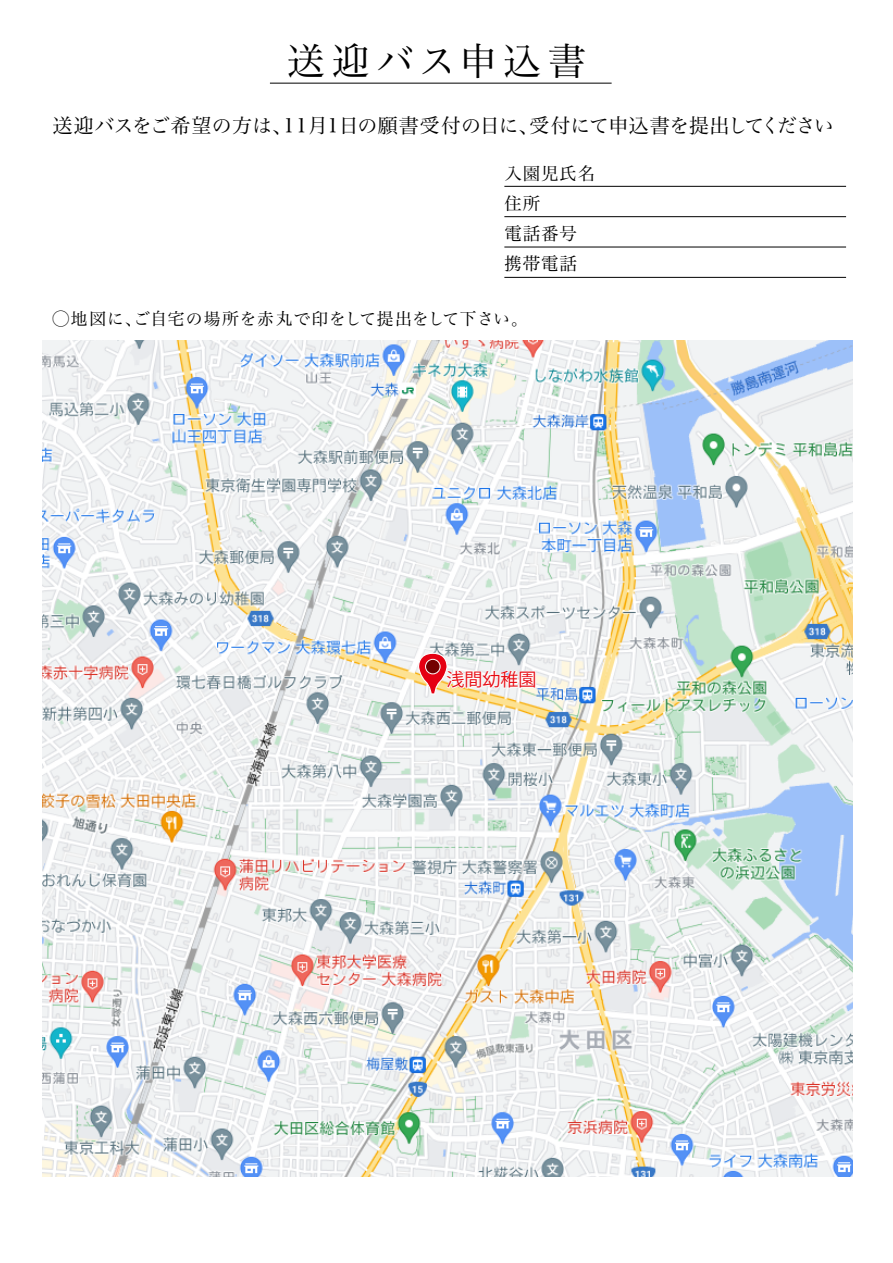
<style>
.page{position:relative;width:893px;height:1263px;background:#fff}
.page>*{position:absolute;margin:0;border:0;box-sizing:border-box;transform-origin:0 0}
.t1{font:37.35px "Hira Min Pro N W3";letter-spacing:.175em;color:#000}
.t2{font:19.95px "Hira Min Pro N W3";letter-spacing:.005em;color:#000}
.t3{font:18px "Koz Go Pr 6 N";color:#e60911}
.t4{font:17.4px/29.8px "Hira Min Pro N W3";letter-spacing:.05em;color:#000}
.t5{font:16.8px "Hira Min Pro N W3";letter-spacing:.04em;color:#000}
</style>
<div class="page">
<img style="left:42px;top:340px;width:810px;height:837px">
<hr style="left:270px;top:83px;width:342px;height:1px;background:#000">
<hr style="left:504px;top:186px;width:342px;height:1px;background:#000">
<hr style="left:504px;top:216px;width:342px;height:1px;background:#000">
<hr style="left:504px;top:247px;width:342px;height:1px;background:#000">
<hr style="left:504px;top:277px;width:342px;height:1px;background:#000">
<svg style="left:418px;top:653px;width:119px;height:41px"></svg>
<h1 class="t1" style="left:287px;top:30px;width:300px">送迎バス申込書</h1>
<p class="t2" style="left:53px;top:108px;width:782px">送迎バスをご希望の方は、11月1日の願書受付の日に、受付にて申込書を提出してください</p>
<p class="t4" style="left:504px;top:157px;width:92px">入園児氏名住所<br>電話番号携帯電話</p>
<p class="t5" style="left:52px;top:304px;width:477px">◯地図に、ご自宅の場所を赤丸で印をして提出をして下さい。</p>
<p class="t3" style="left:446px;top:669px;width:91px">浅間幼稚園</p>
</div>
